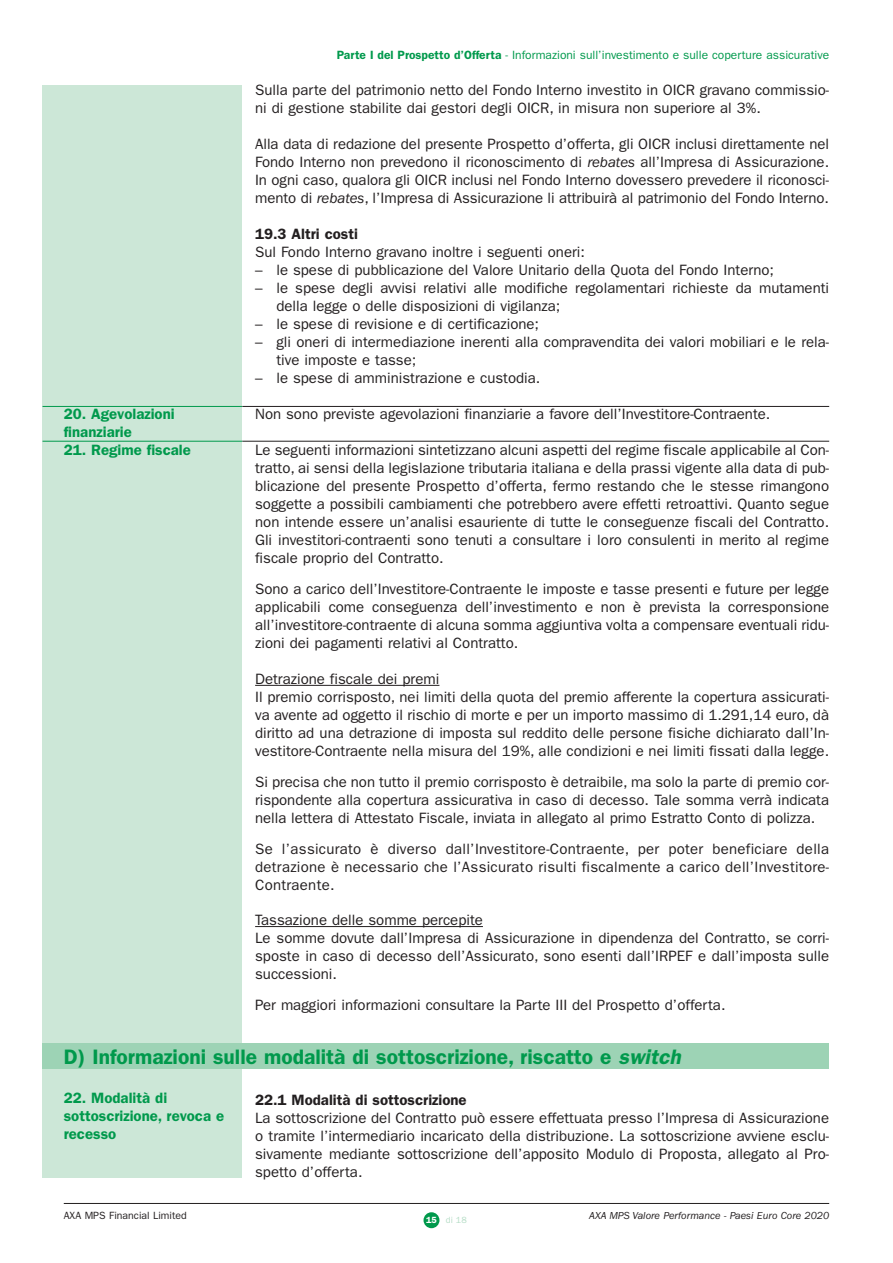
<style>
.page{position:relative;width:893px;height:1263px;background:#fff}
.page>*{position:absolute;margin:0;border:0;box-sizing:border-box;transform-origin:0 0}
.t1{font:600 21px "Franklin Gothic";color:#00994c}
.t2{font:15px/18px "Franklin Gothic";color:#231f20;text-align:justify}
.t3{font:600 15px/18px "Franklin Gothic";color:#00994c}
.t4{font:600 15px "Franklin Gothic";color:#231f20}
.t5{font:12px "Franklin Gothic";color:#00994c}
.t6{font:italic 10.5px "Franklin Gothic";color:#231f20}
.t7{font:10.5px "Franklin Gothic";color:#231f20}
.t8{font:9px "Franklin Gothic";color:#b5ddc6}
.s1{font-weight:600}
.s2{font-style:italic}
.s3{font-weight:600;color:#fff}
</style>
<div class="page">
<div style="left:423px;top:1212px;width:16px;height:16px;background:#00994c;border-radius:50%"></div>
<div style="left:43px;top:85px;width:199px;height:1093px;background:#cce7d7"></div>
<hr style="left:255px;top:685px;width:184px;height:1px;background:#231f20">
<hr style="left:255px;top:926px;width:228px;height:1px;background:#231f20">
<hr style="left:64px;top:1203px;width:765px;height:1px;background:#231f20">
<hr style="left:43px;top:406px;width:199px;height:1px;background:#00994c">
<hr style="left:242px;top:406px;width:587px;height:1px;background:#231f20">
<hr style="left:43px;top:441px;width:199px;height:1px;background:#00994c">
<hr style="left:242px;top:441px;width:587px;height:1px;background:#231f20">
<div style="left:43px;top:1043px;width:786px;height:26px;background:#9dd3b5"></div>
<p class="t3" style="left:64px;top:406px;width:112px">20. Agevolazioni finanziarie</p>
<p class="t3" style="left:64px;top:442px;width:129px">21. Regime fiscale</p>
<p class="t5" style="left:337px;top:51px;width:494px"><span class="s1">Parte I del Prospetto d’Offerta</span> - Informazioni sull’investimento e sulle coperture assicurative</p>
<p class="t2" style="left:255px;top:82px;width:575px">Sulla parte del patrimonio netto del Fondo Interno investito in OICR gravano commissio&shy;ni di gestione stabilite dai gestori degli OICR, in misura non superiore al 3%.</p>
<p class="t2" style="left:255px;top:136px;width:575px">Alla data di redazione del presente Prospetto d’offerta, gli OICR inclusi direttamente nel Fondo Interno non prevedono il riconoscimento di <span class="s2">rebates</span> all’Impresa di Assicurazione.<br>In ogni caso, qualora gli OICR inclusi nel Fondo Interno dovessero prevedere il riconosci&shy;mento di <span class="s2">rebates</span>, l’Impresa di Assicurazione li attribuirà al patrimonio del Fondo Interno.</p>
<p class="t4" style="left:255px;top:229px;width:104px">19.3 Altri costi</p>
<p class="t2" style="left:255px;top:244px;width:331px">Sul Fondo Interno gravano inoltre i seguenti oneri:</p>
<p class="t2" style="left:255px;top:262px;width:520px">– le spese di pubblicazione del Valore Unitario della Quota del Fondo Interno;</p>
<p class="t2" style="left:276px;top:280px;width:554px;text-indent:-21px">– le spese degli avvisi relativi alle modifiche regolamentari richieste da mutamenti della legge o delle disposizioni di vigilanza;</p>
<p class="t2" style="left:255px;top:316px;width:285px">– le spese di revisione e di certificazione;</p>
<p class="t2" style="left:276px;top:334px;width:554px;text-indent:-21px">– gli oneri di intermediazione inerenti alla compravendita dei valori mobiliari e le rela&shy;tive imposte e tasse;</p>
<p class="t2" style="left:255px;top:370px;width:287px">– le spese di amministrazione e custodia.</p>
<p class="t2" style="left:255px;top:406px;width:517px">Non sono previste agevolazioni finanziarie a favore dell’Investitore-Contraente.</p>
<p class="t2" style="left:255px;top:442px;width:576px">Le seguenti informazioni sintetizzano alcuni aspetti del regime fiscale applicabile al Con&shy;tratto, ai sensi della legislazione tributaria italiana e della prassi vigente alla data di pub&shy;blicazione del presente Prospetto d’offerta, fermo restando che le stesse rimangono soggette a possibili cambiamenti che potrebbero avere effetti retroattivi. Quanto segue non intende essere un’analisi esauriente di tutte le conseguenze fiscali del Contratto.<br>Gli investitori-contraenti sono tenuti a consultare i loro consulenti in merito al regime fiscale proprio del Contratto.</p>
<p class="t2" style="left:255px;top:581px;width:576px">Sono a carico dell’Investitore-Contraente le imposte e tasse presenti e future per legge applicabili come conseguenza dell’investimento e non è prevista la corresponsione all’investitore-contraente di alcuna somma aggiuntiva volta a compensare eventuali ridu&shy;zioni dei pagamenti relativi al Contratto.</p>
<p class="t2" style="left:255px;top:671px;width:576px;text-align:left">Detrazione fiscale dei premi<br>Il premio corrisposto, nei limiti della quota del premio afferente la copertura assicurati&shy;va avente ad oggetto il rischio di morte e per un importo massimo di 1.291,14 euro, dà diritto ad una detrazione di imposta sul reddito delle persone fisiche dichiarato dall’In&shy;vestitore-Contraente nella misura del 19%, alle condizioni e nei limiti fissati dalla legge.</p>
<p class="t2" style="left:255px;top:774px;width:575px">Si precisa che non tutto il premio corrisposto è detraibile, ma solo la parte di premio cor&shy;rispondente alla copertura assicurativa in caso di decesso. Tale somma verrà indicata nella lettera di Attestato Fiscale, inviata in allegato al primo Estratto Conto di polizza.</p>
<p class="t2" style="left:255px;top:841px;width:575px">Se l’assicurato è diverso dall’Investitore-Contraente, per poter beneficiare della detrazione è necessario che l’Assicurato risulti fiscalmente a carico dell’Investitore-Contraente.</p>
<p class="t2" style="left:255px;top:912px;width:575px;text-align:left">Tassazione delle somme percepite<br>Le somme dovute dall’Impresa di Assicurazione in dipendenza del Contratto, se corri&shy;sposte in caso di decesso dell’Assicurato, sono esenti dall’IRPEF e dall’imposta sulle successioni.</p>
<p class="t2" style="left:255px;top:997px;width:472px">Per maggiori informazioni consultare la Parte III del Prospetto d’offerta.</p>
<h1 class="t1" style="left:64px;top:1049px;width:622px">D) Informazioni sulle modalità di sottoscrizione, riscatto e <span class="s2">switch</span></h1>
<p class="t3" style="left:64px;top:1090px;width:162px">22. Modalità di sottoscrizione, revoca e recesso</p>
<p class="t4" style="left:255px;top:1095px;width:213px">22.1 Modalità di sottoscrizione</p>
<p class="t2" style="left:255px;top:1110px;width:576px">La sottoscrizione del Contratto può essere effettuata presso l’Impresa di Assicurazione o tramite l’intermediario incaricato della distribuzione. La sottoscrizione avviene esclu&shy;sivamente mediante sottoscrizione dell’apposito Modulo di Proposta, allegato al Pro&shy;spetto d’offerta.</p>
<p class="t7" style="left:64px;top:1211px;width:124px">AXA MPS Financial Limited</p>
<p class="t6" style="left:589px;top:1211px;width:241px">AXA MPS Valore Performance - Paesi Euro Core 2020</p>
<p class="t8" style="left:426px;top:1217px;width:42px"><span class="s3">15</span> di 18</p>
</div>
